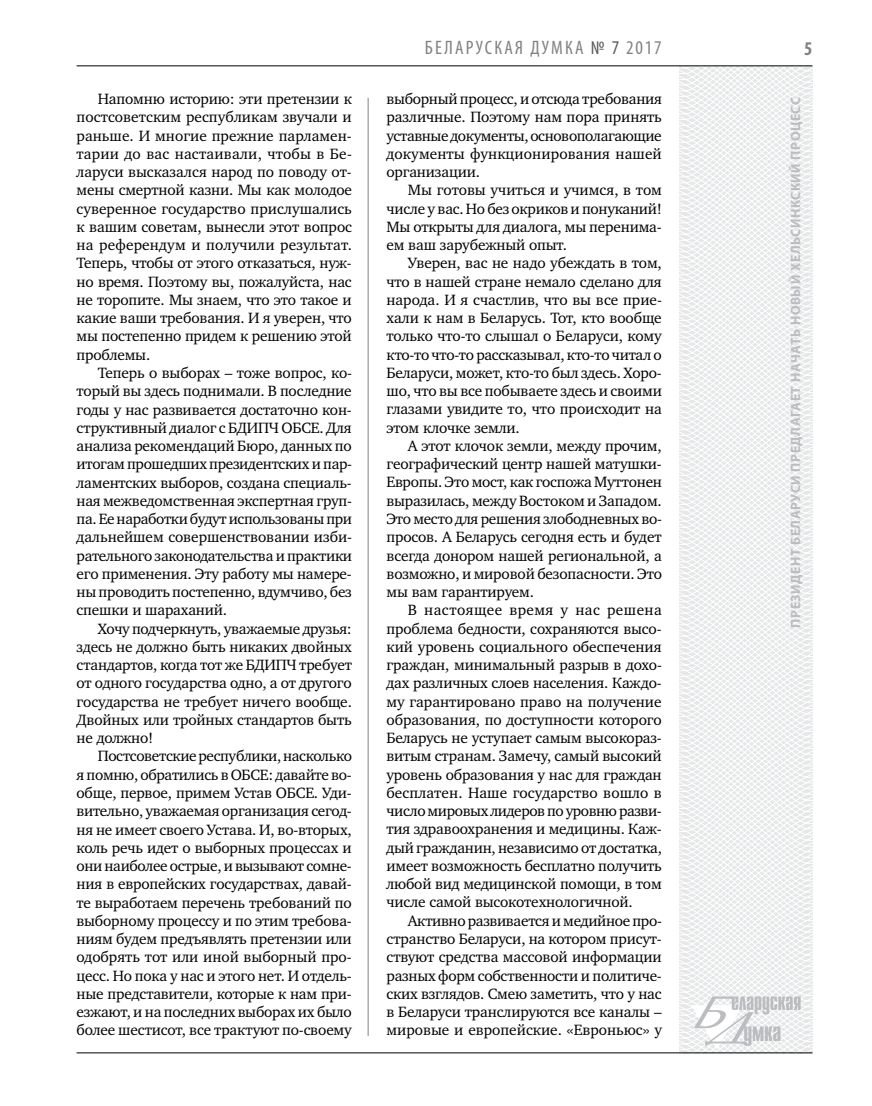
<style>
.page{position:relative;width:872px;height:1106px;background:#fff}
.page>*{position:absolute;margin:0;border:0;box-sizing:border-box;transform-origin:0 0}
.t1{font:condensed 19.5px "Myriad Pro";letter-spacing:.11em;color:#808285}
.t2{font:700 condensed 19.5px "Myriad Pro";color:#808285}
.t3{font:15.3px/18.3px "Charter C";letter-spacing:-.01em;color:#000;text-align:justify}
.t4{font:700 13.5px "Myriad Pro";letter-spacing:.04em;color:#bcbdc0}
.s1{color:#58595b}
</style>
<div class="page">
<hr style="left:368px;top:98px;width:1px;height:938px;background:#808285">
<svg style="left:621px;top:65px;width:192px;height:989px"></svg>
<svg style="left:691px;top:996px;width:109px;height:53px"></svg>
<hr style="left:77px;top:65px;width:735px;height:1px;background:#000">
<hr style="left:77px;top:1052px;width:735px;height:1px;background:#000">
<p class="t3" style="left:77px;top:90px;width:277px;text-indent:21px">Напомню историю: эти претензии к постсоветским республикам звучали и раньше. И многие прежние парламен&shy;тарии до вас настаивали, чтобы в Бе&shy;ларуси высказался народ по поводу от&shy;мены смертной казни. Мы как молодое суверенное государство прислушались к вашим советам, вынесли этот вопрос на референдум и получили результат.<br>Теперь, чтобы от этого отказаться, нуж&shy;но время. Поэтому вы, пожалуйста, нас не торопите. Мы знаем, что это такое и какие ваши требования. И я уверен, что мы постепенно придем к решению этой проблемы.</p>
<p class="t3" style="left:77px;top:364px;width:277px;text-indent:21px">Теперь о выборах – тоже вопрос, ко&shy;торый вы здесь поднимали. В последние годы у нас развивается достаточно кон&shy;структивный диалог с БДИПЧ ОБСЕ. Для анализа рекомендаций Бюро, данных по итогам прошедших президентских и пар&shy;ламентских выборов, создана специаль&shy;ная межведомственная экспертная груп&shy;па. Ее наработки будут использованы при дальнейшем совершенствовании изби&shy;рательного законодательства и практики его применения. Эту работу мы намере&shy;ны проводить постепенно, вдумчиво, без спешки и шараханий.</p>
<p class="t3" style="left:77px;top:619px;width:277px;text-indent:21px">Хочу подчеркнуть, уважаемые друзья: здесь не должно быть никаких двойных стандартов, когда тот же БДИПЧ требует от одного государства одно, а от другого государства не требует ничего вообще.<br>Двойных или тройных стандартов быть не должно!</p>
<p class="t3" style="left:77px;top:747px;width:277px;text-indent:21px">Постсоветские республики, насколько я помню, обратились в ОБСЕ: давайте во&shy;обще, первое, примем Устав ОБСЕ. Уди&shy;вительно, уважаемая организация сегод&shy;ня не имеет своего Устава. И, во-вторых, коль речь идет о выборных процессах и они наиболее острые, и вызывают сомне&shy;ния в европейских государствах, давай&shy;те выработаем перечень требований по выборному процессу и по этим требова&shy;ниям будем предъявлять претензии или одобрять тот или иной выборный про&shy;цесс. Но пока у нас и этого нет. И отдель&shy;ные представители, которые к нам при&shy;езжают, и на последних выборах их было более шестисот, все трактуют по-своему</p>
<p class="t1" style="left:425px;top:36px;width:238px">БЕЛАРУСКАЯ ДУМКА <span class="s1">№ 7</span> 2017</p>
<p class="t2" style="left:804px;top:37px;width:10px">5</p>
<p class="t3" style="left:386px;top:90px;width:277px">выборный процесс, и отсюда требования различные. Поэтому нам пора принять уставные документы, основополагающие документы функционирования нашей организации.</p>
<p class="t3" style="left:386px;top:181px;width:277px;text-indent:21px">Мы готовы учиться и учимся, в том числе у вас. Но без окриков и понуканий!<br>Мы открыты для диалога, мы перенима&shy;ем ваш зарубежный опыт.</p>
<p class="t3" style="left:386px;top:254px;width:277px;text-indent:21px">Уверен, вас не надо убеждать в том, что в нашей стране немало сделано для народа. И я счастлив, что вы все прие&shy;хали к нам в Беларусь. Тот, кто вообще только что-то слышал о Беларуси, кому кто-то что-то рассказывал, кто-то читал о Беларуси, может, кто-то был здесь. Хоро&shy;шо, что вы все побываете здесь и своими глазами увидите то, что происходит на этом клочке земли.</p>
<p class="t3" style="left:386px;top:437px;width:277px;text-indent:21px">А этот клочок земли, между прочим, географический центр нашей матушки-Европы. Это мост, как госпожа Муттонен выразилась, между Востоком и Западом.<br>Это место для решения злободневных во&shy;просов. А Беларусь сегодня есть и будет всегда донором нашей региональной, а возможно, и мировой безопасности. Это мы вам гарантируем.</p>
<p class="t3" style="left:386px;top:601px;width:277px;text-indent:21px">В настоящее время у нас решена проблема бедности, сохраняются высо&shy;кий уровень социального обеспечения граждан, минимальный разрыв в дохо&shy;дах различных слоев населения. Каждо&shy;му гарантировано право на получение образования, по доступности которого Беларусь не уступает самым высокораз&shy;витым странам. Замечу, самый высокий уровень образования у нас для граждан бесплатен. Наше государство вошло в число мировых лидеров по уровню разви&shy;тия здравоохранения и медицины. Каж&shy;дый гражданин, независимо от достатка, имеет возможность бесплатно получить любой вид медицинской помощи, в том числе самой высокотехнологичной.</p>
<p class="t3" style="left:386px;top:911px;width:277px;text-indent:21px">Активно развивается и медийное про&shy;странство Беларуси, на котором присут&shy;ствуют средства массовой информации разных форм собственности и политиче&shy;ских взглядов. Смею заметить, что у нас в Беларуси транслируются все каналы – мировые и европейские. «Евроньюс» у</p>
<p class="t4" style="left:787px;top:627px;width:531px;rotate:-90deg">Президент Беларуси предлагает начать новый Хельсинкский процесс</p>
</div>
